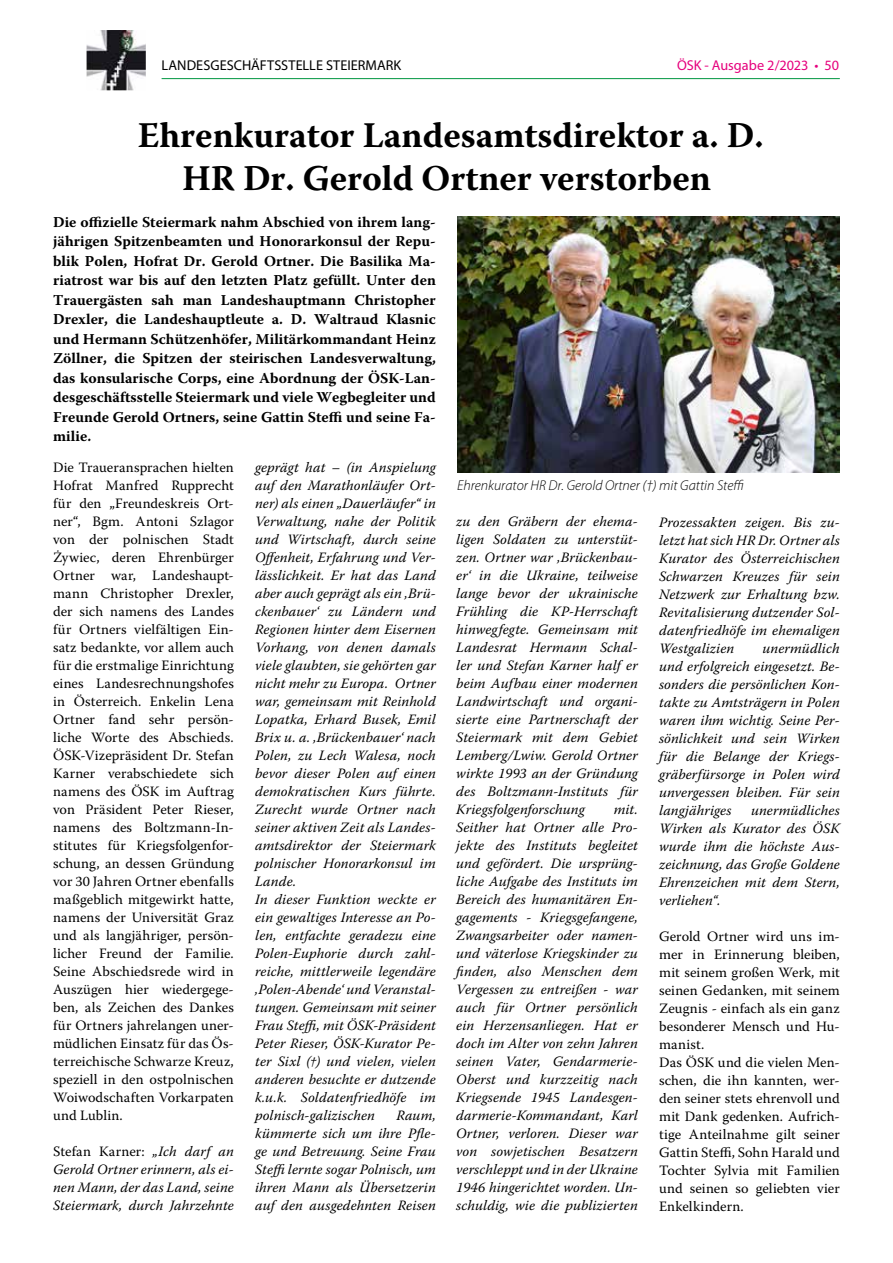
<style>
.page{position:relative;width:893px;height:1263px;background:#fff}
.page>*{position:absolute;margin:0;border:0;box-sizing:border-box;transform-origin:0 0}
.t1{font:700 36px/43.2px "Warnock Pro";color:#000;text-align:center}
.t2{font:700 15px/19.5px "Warnock Pro";letter-spacing:.005em;color:#000;text-align:justify}
.t3{font:italic 14.25px/18px "Warnock Pro";letter-spacing:.01em;color:#000;text-align:justify}
.t4{font:14.25px/18px "Warnock Pro";letter-spacing:.005em;color:#000;text-align:justify}
.t5{font:italic 300 14.25px "Myriad Pro";color:#000}
.t6{font:14.25px "Myriad Pro";letter-spacing:.005em;color:#000}
.t7{font:14.25px "Myriad Pro";letter-spacing:-.005em;color:#e6007d}
.s1{font-style:normal}
</style>
<div class="page">
<hr style="left:162px;top:78px;width:678px;height:1px;background:#009641">
<img style="left:87px;top:31px;width:58px;height:59px">
<div style="left:82px;top:26px;width:68px;height:69px;border:4px solid #fff"></div>
<img style="left:457px;top:217px;width:383px;height:255px">
<p class="t6" style="left:162px;top:57px;width:241px">LANDESGESCHÄFTSSTELLE STEIERMARK</p>
<p class="t7" style="left:677px;top:57px;width:163px">ÖSK - Ausgabe 2/2023 • 50</p>
<h1 class="t1" style="left:138px;top:113px;width:627px">Ehrenkurator Landesamtsdirektor a. D.<br>HR Dr. Gerold Ortner verstorben</h1>
<p class="t2" style="left:53px;top:212px;width:384px">Die offizielle Steiermark nahm Abschied von ihrem lang&shy;jährigen Spitzenbeamten und Honorarkonsul der Repu&shy;blik Polen, Hofrat Dr. Gerold Ortner. Die Basilika Ma&shy;riatrost war bis auf den letzten Platz gefüllt. Unter den Trauergästen sah man Landeshauptmann Christopher Drexler, die Landeshauptleute a. D. Waltraud Klasnic und Hermann Schützenhöfer, Militärkommandant Heinz Zöllner, die Spitzen der steirischen Landesverwaltung, das konsularische Corps, eine Abordnung der ÖSK-Lan&shy;desgeschäftsstelle Steiermark und viele Wegbegleiter und Freunde Gerold Ortners, seine Gattin Steffi und seine Fa&shy;milie.</p>
<p class="t4" style="left:53px;top:459px;width:182px">Die Traueransprachen hielten Hofrat Manfred Rupprecht für den „Freundeskreis Ort&shy;ner“, Bgm. Antoni Szlagor von der polnischen Stadt Żywiec, deren Ehrenbürger Ortner war, Landeshaupt&shy;mann Christopher Drexler, der sich namens des Landes für Ortners vielfältigen Ein&shy;satz bedankte, vor allem auch für die erstmalige Einrichtung eines Landesrechnungshofes in Österreich. Enkelin Lena Ortner fand sehr persön&shy;liche Worte des Abschieds.<br>ÖSK-Vizepräsident Dr. Stefan Karner verabschiedete sich namens des ÖSK im Auftrag von Präsident Peter Rieser, namens des Boltzmann-In&shy;stitutes für Kriegsfolgenfor&shy;schung, an dessen Gründung vor 30 Jahren Ortner ebenfalls maßgeblich mitgewirkt hatte, namens der Universität Graz und als langjähriger, persön&shy;licher Freund der Familie.<br>Seine Abschiedsrede wird in Auszügen hier wiedergege&shy;ben, als Zeichen des Dankes für Ortners jahrelangen uner&shy;müdlichen Einsatz für das Ös&shy;terreichische Schwarze Kreuz, speziell in den ostpolnischen Woiwodschaften Vorkarpaten und Lublin.</p>
<p class="t3" style="left:53px;top:1142px;width:182px"><span class="s1">Stefan Karner:</span> „Ich darf an Gerold Ortner erinnern, als ei&shy;nen Mann, der das Land, seine Steiermark, durch Jahrzehnte</p>
<p class="t3" style="left:255px;top:458px;width:182px;text-align:left">geprägt hat – (in Anspielung auf den Marathonläufer Ort&shy;ner) als einen „Dauerläufer“ in<br>Verwaltung, nahe der Politik und Wirtschaft, durch seine<br>Offenheit, Erfahrung und Ver&shy;lässlichkeit. Er hat das Land aber auch geprägt als ein ‚Brü&shy;ckenbauer‘ zu Ländern und<br>Regionen hinter dem Eisernen<br>Vorhang, von denen damals viele glaubten, sie gehörten gar nicht mehr zu Europa. Ortner war, gemeinsam mit Reinhold<br>Lopatka, Erhard Busek, Emil<br>Brix u. a. ‚Brückenbauer‘ nach<br>Polen, zu Lech Walesa, noch bevor dieser Polen auf einen demokratischen Kurs führte.<br>Zurecht wurde Ortner nach seiner aktiven Zeit als Landes&shy;amtsdirektor der Steiermark polnischer Honorarkonsul im<br>Lande.<br>In dieser Funktion weckte er ein gewaltiges Interesse an Po&shy;len, entfachte geradezu eine<br>Polen-Euphorie durch zahl&shy;reiche, mittlerweile legendäre ‚Polen-Abende‘ und Veranstal&shy;tungen. Gemeinsam mit seiner<br>Frau Steffi, mit ÖSK-Präsident<br>Peter Rieser, ÖSK-Kurator Pe&shy;ter Sixl (†) und vielen, vielen anderen besuchte er dutzende k.u.k. Soldatenfriedhöfe im polnisch-galizischen</p>
<p class="t3" style="left:255px;top:1106px;width:182px;text-indent:141px">Raum, kümmerte sich um ihre Pfle&shy;ge und Betreuung. Seine Frau Steffi lernte sogar Polnisch, um ihren Mann als Übersetzerin auf den ausgedehnten Reisen</p>
<p class="t5" style="left:457px;top:476px;width:288px">Ehrenkurator HR Dr. Gerold Ortner (†) mit Gattin Steffi</p>
<p class="t3" style="left:456px;top:512px;width:183px">zu den Gräbern der ehema&shy;ligen Soldaten zu unterstüt&shy;zen. Ortner war ‚Brückenbau&shy;er‘ in die Ukraine, teilweise lange bevor der ukrainische Frühling die KP-Herrschaft hinwegfegte. Gemeinsam mit Landesrat Hermann Schal&shy;ler und Stefan Karner half er beim Aufbau einer modernen Landwirtschaft und organi&shy;sierte eine Partnerschaft der Steiermark mit dem Gebiet Lemberg/Lwiw. Gerold Ortner wirkte 1993 an der Gründung des Boltzmann-Instituts für Kriegsfolgenforschung</p>
<p class="t3" style="left:456px;top:800px;width:183px;text-indent:157px">mit.<br>Seither hat Ortner alle Pro&shy;jekte des Instituts begleitet und gefördert. Die ursprüng&shy;liche Aufgabe des Instituts im Bereich des humanitären En&shy;gagements - Kriegsgefangene, Zwangsarbeiter oder namen&shy;und väterlose Kriegskinder zu finden, also Menschen dem Vergessen zu entreißen - war auch für Ortner persönlich ein Herzensanliegen. Hat er doch im Alter von zehn Jahren seinen Vater, Gendarmerie-Oberst und kurzzeitig nach Kriegsende 1945 Landesgen&shy;darmerie-Kommandant, Karl Ortner, verloren. Dieser war von sowjetischen Besatzern verschleppt und in der Ukraine 1946 hingerichtet worden. Un&shy;schuldig, wie die publizierten</p>
<p class="t3" style="left:659px;top:513px;width:182px">Prozessakten zeigen. Bis zu&shy;letzt hat sich HR Dr. Ortner als Kurator des Österreichischen Schwarzen Kreuzes für sein Netzwerk zur Erhaltung bzw.<br>Revitalisierung dutzender Sol&shy;datenfriedhöfe im ehemaligen Westgalizien</p>
<p class="t3" style="left:659px;top:639px;width:182px;text-indent:103px">unermüdlich und erfolgreich eingesetzt. Be&shy;sonders die persönlichen Kon&shy;takte zu Amtsträgern in Polen waren ihm wichtig. Seine Per&shy;sönlichkeit und sein Wirken für die Belange der Kriegs&shy;gräberfürsorge in Polen wird unvergessen bleiben. Für sein langjähriges</p>
<p class="t3" style="left:659px;top:801px;width:182px;text-indent:92px">unermüdliches Wirken als Kurator des ÖSK wurde ihm die höchste Aus&shy;zeichnung, das Große Goldene Ehrenzeichen mit dem Stern, verliehen“.</p>
<p class="t4" style="left:659px;top:927px;width:182px;text-align:left">Gerold Ortner wird uns im&shy;mer in Erinnerung bleiben, mit seinem großen Werk, mit seinen Gedanken, mit seinem<br>Zeugnis - einfach als ein ganz besonderer Mensch und Hu&shy;manist.<br>Das ÖSK und die vielen Men&shy;schen, die ihn kannten, wer&shy;den seiner stets ehrenvoll und mit Dank gedenken. Aufrich&shy;tige Anteilnahme gilt seiner<br>Gattin Steffi, Sohn Harald und<br>Tochter Sylvia mit Familien und seinen so geliebten vier<br>Enkelkindern.</p>
</div>
